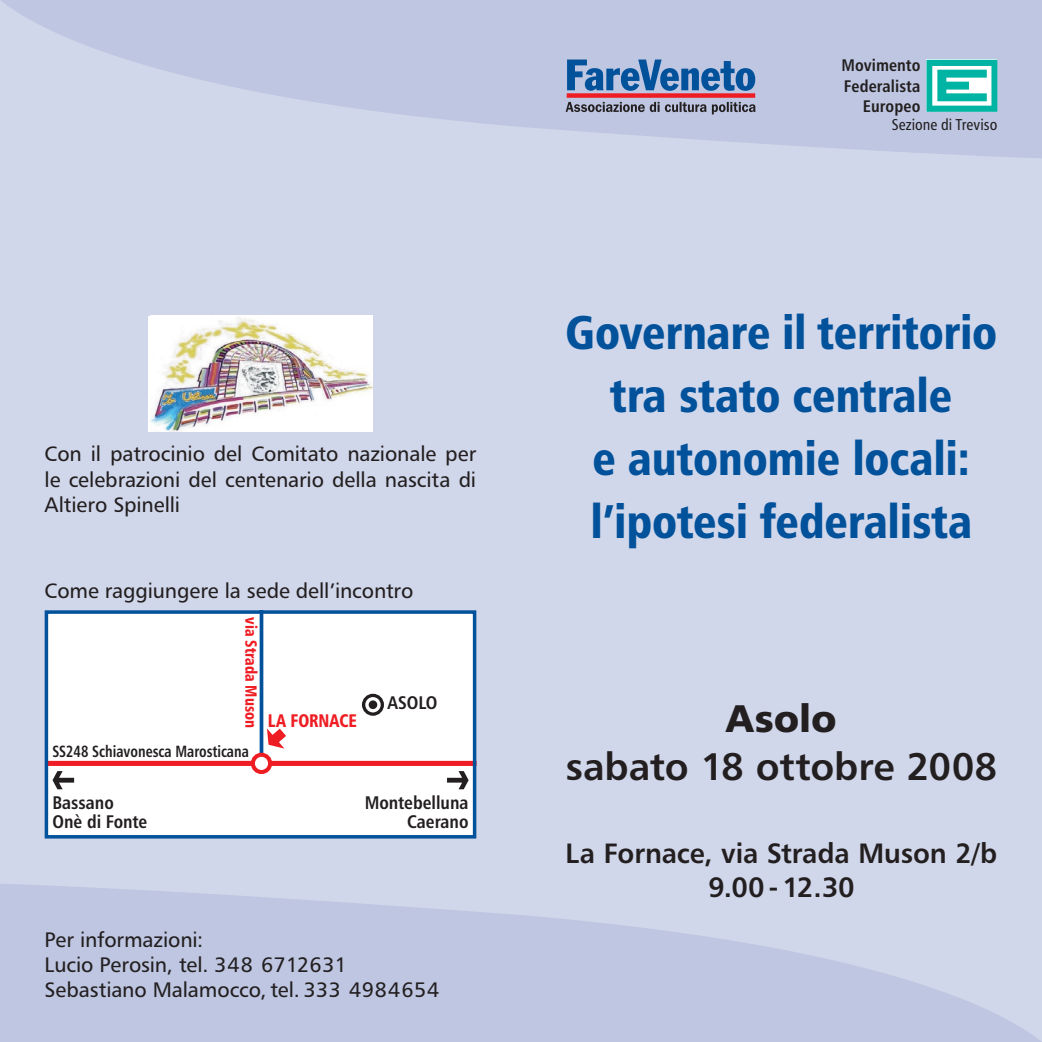
<style>
.page{position:relative;width:1042px;height:1042px;background:#d1d7ea}
.page>*{position:absolute;margin:0;border:0;box-sizing:border-box;transform-origin:0 0}
.t1{font:47.25px/63px "Humanist 777 BT Black Condensed B";letter-spacing:-.005em;color:#01519b;text-align:center}
.t2{font:38.5px "Humanist 777 BT Bold B";letter-spacing:-.01em;color:#231f20}
.t3{font:38.5px "Humanist 777 BT Black B";letter-spacing:-.005em;color:#231f20}
.t4{font:28px/33.6px "Humanist 777 BT Bold B";letter-spacing:-.005em;color:#231f20;text-align:center}
.t5{font:21px/25.2px "Humanist 777 BT Roman B";letter-spacing:-.005em;color:#231f20;text-align:justify}
.t6{font:18.2px/18.2px "Humanist 777 BT Bold Condensed B";color:#231f20;text-align:right}
.t7{font:18.2px "Humanist 777 BT Black Condensed B";color:#ee1d23;scale:.9 1}
.t8{font:16.8px/20.3px "Humanist 777 BT Bold Condensed B";letter-spacing:.005em;color:#231f20;text-align:right}
.t9{font:16.28px "Humanist 777 BT Bold Condensed B";color:#231f20;scale:.9 1}
.t10{font:16.28px "Humanist 777 BT Black Condensed B";color:#ee1d23;scale:.9 1}
.t11{font:15.75px "Humanist 777 BT Roman Condensed B";color:#231f20}
</style>
<div class="page">
<svg style="left:1px;top:0;width:1041px;height:158px;fill:#bec6e1"></svg>
<img style="left:151px;top:316px;width:221px;height:115px">
<svg style="left:567px;top:60px;width:188px;height:31px;background:#5e8abd"></svg>
<svg style="left:566px;top:102px;width:93px;height:10px"></svg>
<svg style="left:665px;top:102px;width:41px;height:10px"></svg>
<svg style="left:712px;top:102px;width:43px;height:12px"></svg>
<div style="left:567px;top:93px;width:188px;height:5px;background:#ee1d23"></div>
<svg style="left:926px;top:60px;width:71px;height:52px;background:#58cdc2"></svg>
<div style="left:46px;top:612px;width:428px;height:225px;background:#fff"></div>
<hr style="left:260px;top:610px;width:3px;height:144px;background:#01519b">
<div style="left:46px;top:761px;width:209px;height:5px;background:#ee1d23"></div>
<div style="left:268px;top:761px;width:208px;height:5px;background:#ee1d23"></div>
<div style="left:251px;top:753px;width:21px;height:21px;border:4px solid #ee1d23;border-radius:50%"></div>
<div style="left:362px;top:694px;width:22px;height:22px;border:3px solid #231f20;border-radius:50%"></div>
<div style="left:369px;top:700px;width:8px;height:9px;background:#231f20;border-radius:50%"></div>
<svg style="left:267px;top:728px;width:19px;height:20px"></svg>
<svg style="left:447px;top:771px;width:22px;height:18px"></svg>
<svg style="left:53px;top:771px;width:21px;height:18px"></svg>
<div style="left:45px;top:610px;width:431px;height:228px;border:4px solid #01519b"></div>
<svg style="left:0;top:884px;width:1041px;height:158px;fill:#bec6e1"></svg>
<p class="t5" style="left:45px;top:441px;width:433px">Con il patrocinio del Comitato nazionale per le celebrazioni del centenario della nascita di Altiero Spinelli</p>
<p class="t5" style="left:45px;top:577px;width:370px">Come raggiungere la sede dell’incontro</p>
<p class="t10" style="left:261px;top:617px;width:125px;rotate:90deg">via Strada Muson</p>
<p class="t9" style="left:53px;top:741px;width:220px">SS248 Schiavonesca Marosticana</p>
<p class="t7" style="left:268px;top:709px;width:101px">LA FORNACE</p>
<p class="t6" style="left:387px;top:693px;width:51px">ASOLO</p>
<p class="t6" style="left:53px;top:793px;width:96px;text-align:left">Bassano<br>Onè di Fonte</p>
<p class="t6" style="left:365px;top:793px;width:105px">Montebelluna<br>Caerano</p>
<p class="t5" style="left:45px;top:926px;width:396px;text-align:left">Per informazioni:<br>Lucio Perosin, tel. 348 6712631<br>Sebastiano Malamocco, tel. 333 4984654</p>
<p class="t8" style="left:841px;top:55px;width:80px">Movimento<br>Federalista<br>Europeo</p>
<p class="t11" style="left:892px;top:115px;width:107px">Sezione di Treviso</p>
<h1 class="t1" style="left:566px;top:300px;width:433px">Governare il territorio tra stato centrale<br>e autonomie locali: l’ipotesi federalista</h1>
<h2 class="t3" style="left:726px;top:694px;width:112px">Asolo</h2>
<h2 class="t2" style="left:566px;top:742px;width:433px">sabato 18 ottobre 2008</h2>
<h3 class="t4" style="left:566px;top:835px;width:433px">La Fornace, via Strada Muson 2/b<br>9.00 -12.30</h3>
</div>
